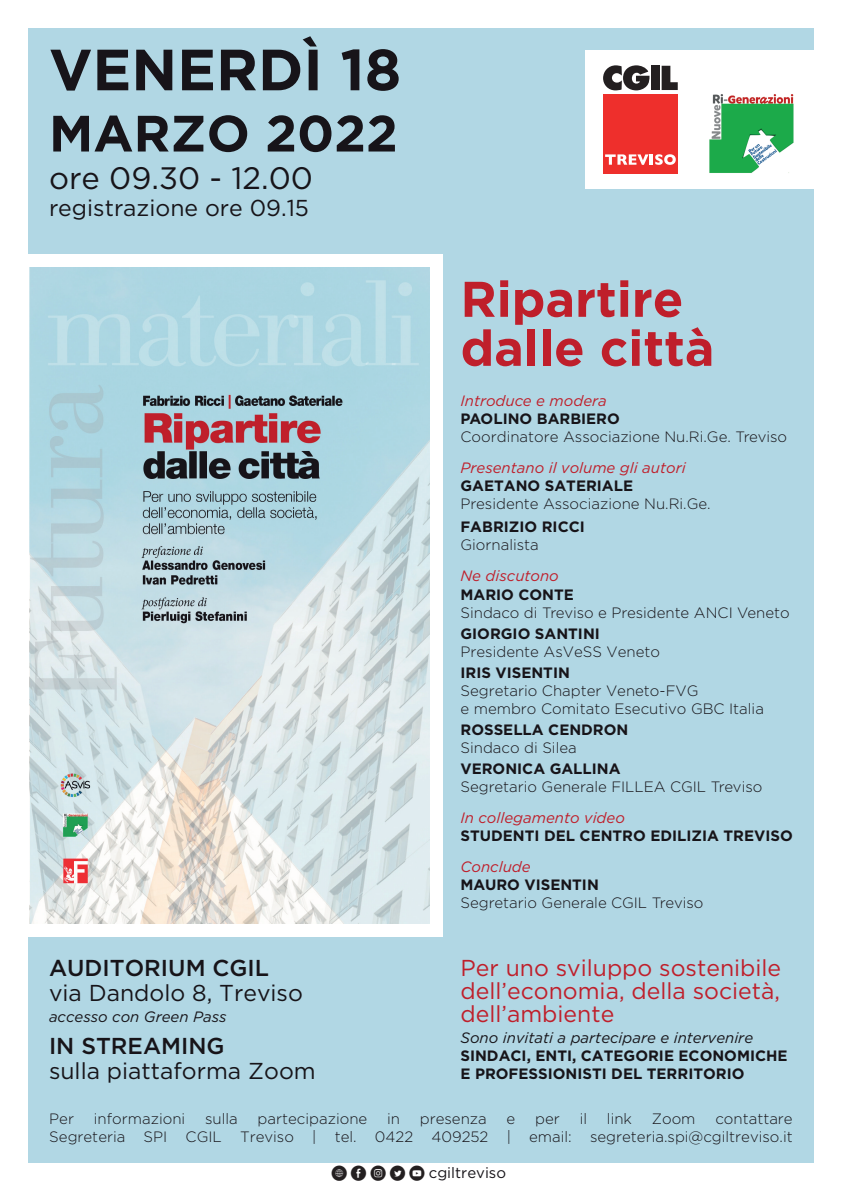
<style>
.page{position:relative;width:842px;height:1191px;background:#fff}
.page>*{position:absolute;margin:0;border:0;box-sizing:border-box;transform-origin:0 0}
.t1{font:700 58px "Gotham HTF";color:#171419}
.t2{font:700 51px "Gotham HTF";color:#171419}
.t3{font:700 50px/49px "Gotham HTF";color:#bf1f2b}
.t4{font:31px "Gotham HTF";color:#171419}
.t5{font:23px/23px "Gotham HTF";color:#bf1f2b;text-align:justify}
.t6{font:23px "Gotham HTF";color:#171419}
.t7{font:500 23px "Gotham HTF";color:#171419}
.t8{font:300 15px/18px "Gotham HTF";color:#171419}
.t9{font:700 15px/18px "Gotham HTF";color:#171419}
.t10{font:italic 15px "Gotham HTF";color:#bf1f2b}
.t11{font:italic 15px "Gotham HTF";color:#171419}
.t12{font:15px "Gotham HTF";color:#171419}
.s1{font-family:"Social Media Circled";color:#231f20}
</style>
<div class="page">
<div style="left:28px;top:28px;width:786px;height:1134px;background:#b1d7e4"></div>
<div style="left:16px;top:254px;width:427px;height:682px;background:#fff"></div>
<img style="left:30px;top:267px;width:399px;height:656px">
<div style="left:586px;top:50px;width:235px;height:139px;background:#fff"></div>
<img style="left:709px;top:94px;width:85px;height:79px">
<div style="left:603px;top:94px;width:75px;height:79px;background:#ee2f2c"></div>
<svg style="left:603px;top:65px;width:46px;height:25px"></svg>
<div style="left:651px;top:66px;width:9px;height:24px;background:#231f20"></div>
<svg style="left:662px;top:66px;width:16px;height:24px"></svg>
<svg style="left:605px;top:154px;width:71px;height:11px"></svg>
<h1 class="t1" style="left:49px;top:36px;width:354px">VENERDÌ 18</h1>
<h2 class="t2" style="left:49px;top:104px;width:350px">MARZO 2022</h2>
<h3 class="t4" style="left:49px;top:161px;width:266px">ore 09.30 - 12.00</h3>
<h3 class="t6" style="left:49px;top:195px;width:261px">registrazione ore 09.15</h3>
<h3 class="t7" style="left:49px;top:954px;width:222px">AUDITORIUM CGIL</h3>
<h3 class="t6" style="left:49px;top:979px;width:255px">via Dandolo 8, Treviso</h3>
<p class="t11" style="left:49px;top:1008px;width:179px">accesso con Green Pass</p>
<h3 class="t7" style="left:49px;top:1032px;width:177px">IN STREAMING</h3>
<h3 class="t6" style="left:49px;top:1057px;width:268px">sulla piattaforma Zoom</h3>
<h3 class="t3" style="left:460px;top:273px;width:255px">Ripartire dalle città</h3>
<p class="t10" style="left:460px;top:393px;width:148px">Introduce e modera</p>
<p class="t9" style="left:460px;top:410px;width:161px">PAOLINO BARBIERO</p>
<p class="t8" style="left:460px;top:428px;width:328px">Coordinatore Associazione Nu.Ri.Ge. Treviso</p>
<p class="t10" style="left:460px;top:460px;width:227px">Presentano il volume gli autori</p>
<p class="t9" style="left:460px;top:477px;width:174px">GAETANO SATERIALE</p>
<p class="t8" style="left:460px;top:495px;width:252px">Presidente Associazione Nu.Ri.Ge.</p>
<p class="t9" style="left:460px;top:518px;width:126px">FABRIZIO RICCI</p>
<p class="t8" style="left:460px;top:536px;width:80px">Giornalista</p>
<p class="t10" style="left:460px;top:568px;width:100px">Ne discutono</p>
<p class="t9" style="left:460px;top:585px;width:115px">MARIO CONTE</p>
<p class="t8" style="left:460px;top:603px;width:331px">Sindaco di Treviso e Presidente ANCI Veneto</p>
<p class="t9" style="left:460px;top:624px;width:141px">GIORGIO SANTINI</p>
<p class="t8" style="left:460px;top:642px;width:201px">Presidente AsVeSS Veneto</p>
<p class="t9" style="left:460px;top:663px;width:111px">IRIS VISENTIN</p>
<p class="t8" style="left:460px;top:681px;width:305px">Segretario Chapter Veneto-FVG<br>e membro Comitato Esecutivo GBC Italia</p>
<p class="t9" style="left:460px;top:720px;width:169px">ROSSELLA CENDRON</p>
<p class="t8" style="left:460px;top:738px;width:118px">Sindaco di Silea</p>
<p class="t9" style="left:460px;top:759px;width:162px">VERONICA GALLINA</p>
<p class="t8" style="left:460px;top:777px;width:303px">Segretario Generale FILLEA CGIL Treviso</p>
<p class="t10" style="left:460px;top:809px;width:166px">In collegamento video</p>
<p class="t9" style="left:460px;top:826px;width:334px">STUDENTI DEL CENTRO EDILIZIA TREVISO</p>
<p class="t10" style="left:460px;top:858px;width:72px">Conclude</p>
<p class="t9" style="left:460px;top:875px;width:140px">MAURO VISENTIN</p>
<p class="t8" style="left:460px;top:893px;width:245px">Segretario Generale CGIL Treviso</p>
<h3 class="t5" style="left:460px;top:955px;width:322px">Per uno sviluppo sostenibile dell’economia, della società, dell’ambiente</h3>
<p class="t11" style="left:460px;top:1029px;width:294px">Sono invitati a partecipare e intervenire</p>
<p class="t9" style="left:460px;top:1046px;width:329px">SINDACI, ENTI, CATEGORIE ECONOMICHE<br>E PROFESSIONISTI DEL TERRITORIO</p>
<p class="t8" style="left:49px;top:1109px;width:26px">Per</p>
<p class="t8" style="left:94px;top:1109px;width:93px">informazioni</p>
<p class="t8" style="left:205px;top:1109px;width:34px">sulla</p>
<p class="t8" style="left:258px;top:1109px;width:111px">partecipazione</p>
<p class="t8" style="left:387px;top:1109px;width:14px">in</p>
<p class="t8" style="left:420px;top:1109px;width:68px">presenza</p>
<p class="t8" style="left:507px;top:1109px;width:10px">e</p>
<p class="t8" style="left:535px;top:1109px;width:26px">per</p>
<p class="t8" style="left:580px;top:1109px;width:9px">il</p>
<p class="t8" style="left:607px;top:1109px;width:27px">link</p>
<p class="t8" style="left:652px;top:1109px;width:45px">Zoom</p>
<p class="t8" style="left:49px;top:1109px;width:745px;text-align:right">contattare<br>Segreteria SPI CGIL Treviso | tel. 0422 409252 | email: segreteria.spi@cgiltreviso.it</p>
<p class="t12" style="left:331px;top:1164px;width:176px"><span class="s1">K E Q D M</span> cgiltreviso</p>
</div>
